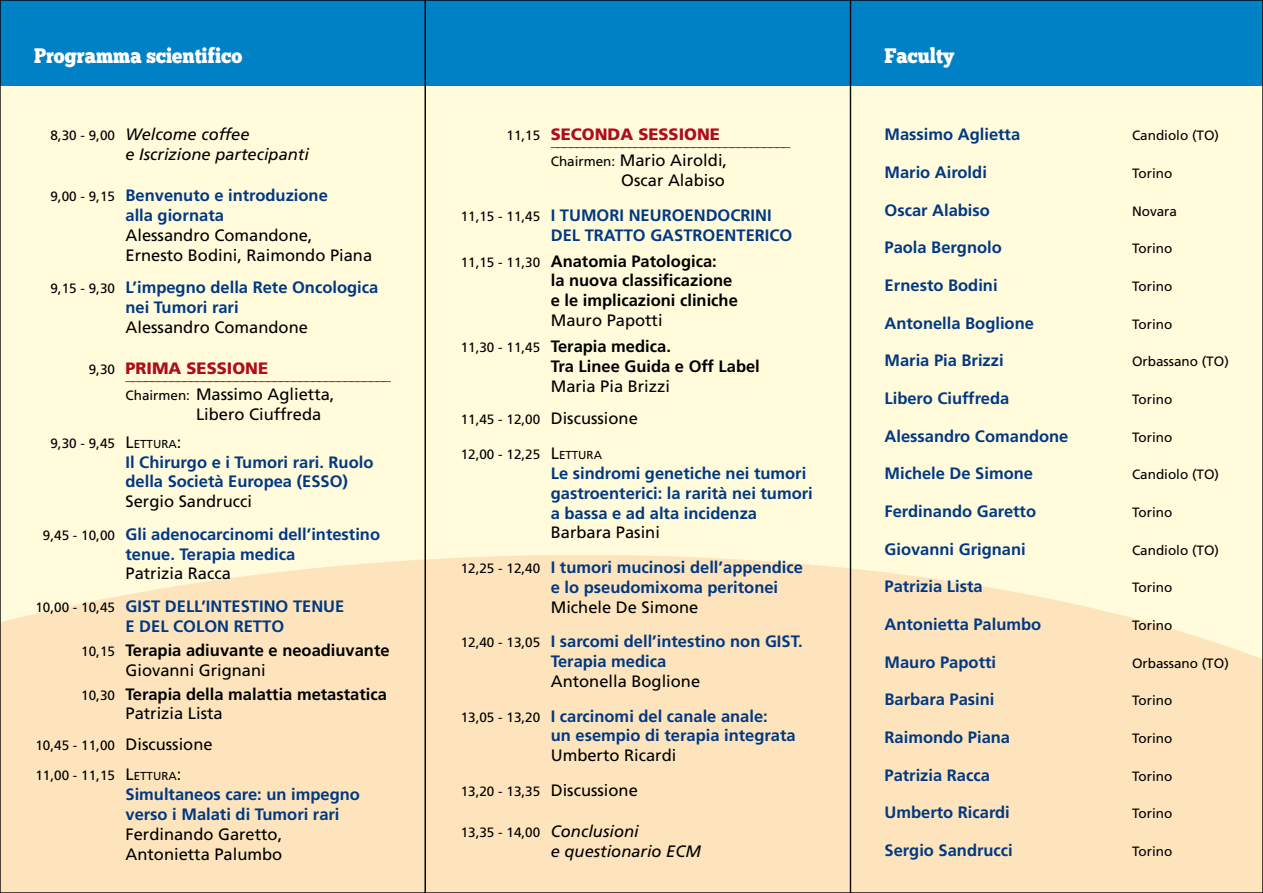
<style>
.page{position:relative;width:1263px;height:893px;background:#fffbdb}
.page>*{position:absolute;margin:0;border:0;box-sizing:border-box;transform-origin:0 0}
.t1{font:21px "Chunk Five";color:#fff;scale:.9 1}
.t2{font:700 16.5px/19.8px "Frutiger";color:#003882}
.t3{font:700 16.5px/24px "Frutiger";color:#000}
.t4{font:16.5px/19.8px "Frutiger";color:#000}
.t5{font:16.5px "Frutiger";color:#ae0e1b}
.t6{font:italic 16.5px/19.8px "Frutiger";color:#000}
.t7{font:900 16.5px "Frutiger";color:#ae0e1b}
.t8{font:13.5px "Frutiger";color:#000}
.s1{font-style:normal;font-size:13.5px}
.s2{font-weight:400;font-size:13.5px;color:#000}
.s3{font-size:13.5px}
.s4{font-size:16.5px}
.s5{font-size:11.55px}
.s6{font-weight:400;color:#000}
.s7{color:#003882}
.s8{font-weight:400;font-size:13.5px}
.s9{font-weight:400}
.s10{font-weight:700;font-size:16.5px;color:#003882}
.s11{font-style:italic;font-size:16.5px}
</style>
<div class="page">
<svg style="left:2px;top:555px;width:1259px;height:336px;background:#fce5be"></svg>
<div style="left:0;top:0;width:1263px;height:85px;background:#0081c6"></div>
<p class="t1" style="left:34px;top:43px;width:233px">Programma scientifico</p>
<p class="t1" style="left:884px;top:43px;width:79px">Faculty</p>
<p class="t6" style="left:126px;top:125px;width:185px;text-indent:-75px"><span class="s1">8,30 - 9,00</span> Welcome coffee<br>e Iscrizione partecipanti</p>
<p class="t2" style="left:126px;top:185px;width:204px;text-indent:-75px"><span class="s2">9,00 - 9,15</span> Benvenuto e introduzione alla giornata</p>
<p class="t4" style="left:126px;top:225px;width:248px">Alessandro Comandone,<br>Ernesto Bodini, Raimondo Piana</p>
<p class="t2" style="left:126px;top:277px;width:254px;text-indent:-75px"><span class="s2">9,15 - 9,30</span> L’impegno della Rete Oncologica nei Tumori rari</p>
<p class="t4" style="left:126px;top:317px;width:184px">Alessandro Comandone</p>
<p class="t7" style="left:89px;top:358px;width:181px"><span class="s2">9,30</span> PRIMA SESSIONE</p>
<p class="t5" style="left:126px;top:364px;width:267px">_________________________________________</p>
<p class="t4" style="left:126px;top:384px;width:210px"><span class="s3">Chairmen:</span> Massimo Aglietta,</p>
<p class="t4" style="left:196px;top:404px;width:127px">Libero Ciuffreda</p>
<p class="t8" style="left:50px;top:435px;width:132px">9,30 - 9,45 <span class="s4">L</span><span class="s5">ETTURA</span><span class="s4">:</span></p>
<p class="t2" style="left:126px;top:452px;width:249px">Il Chirurgo e i Tumori rari. Ruolo della Società Europea (ESSO)</p>
<p class="t2" style="left:43px;top:485px;width:339px;line-height:32.5px;text-indent:83px"><span class="s6">Sergio Sandrucci<br></span><span class="s2">9,45 - 10,00</span> Gli adenocarcinomi dell’intestino</p>
<p class="t2" style="left:126px;top:544px;width:171px">tenue. Terapia medica</p>
<p class="t2" style="left:35px;top:557px;width:197px;line-height:32.5px;text-align:right"><span class="s6">Patrizia Racca<br></span><span class="s2">10,00 - 10,45</span> GIST dell’intesti</p>
<p class="t2" style="left:264px;top:596px;width:80px">no tenue</p>
<p class="t3" style="left:81px;top:614px;width:310px;text-indent:136px"><span class="s7">n retto<br></span><span class="s8">10,15</span> Terapia adiuvante e neoadiuvante</p>
<p class="t3" style="left:81px;top:658px;width:307px;text-indent:44px"><span class="s9">Giovanni Grignani<br></span><span class="s8">10,30</span> Terapia della malattia metastatica</p>
<p class="t4" style="left:126px;top:704px;width:99px">Patrizia Lista</p>
<p class="t8" style="left:35px;top:737px;width:179px">10,45 - 11,00 <span class="s4">Discussione</span></p>
<p class="t8" style="left:35px;top:768px;width:147px">11,00 - 11,15 <span class="s4">L</span><span class="s5">ETTURA</span><span class="s4">:</span></p>
<p class="t2" style="left:126px;top:784px;width:236px">Simultaneos care: un impegno verso i Malati di Tumori rari</p>
<p class="t4" style="left:126px;top:824px;width:158px">Ferdinando Garetto,<br>Antonietta Palumbo</p>
<p class="t2" style="left:34px;top:616px;width:35px">e</p>
<p class="t2" style="left:139px;top:616px;width:46px">del colo</p>
<p class="t7" style="left:506px;top:125px;width:215px"><span class="s2">11,15</span> SECONDA SESSIONE</p>
<p class="t5" style="left:551px;top:131px;width:241px">_____________________________________</p>
<p class="t4" style="left:551px;top:150px;width:178px"><span class="s3">Chairmen:</span> Mario Airoldi,</p>
<p class="t4" style="left:621px;top:170px;width:105px">Oscar Alabiso</p>
<p class="t8" style="left:461px;top:208px;width:132px">11,15 - 11,45 <span class="s10">I Tumori</span></p>
<p class="t2" style="left:629px;top:205px;width:44px">Neuroe</p>
<p class="t2" style="left:694px;top:205px;width:34px">ndocri</p>
<p class="t2" style="left:755px;top:205px;width:16px">ni</p>
<p class="t2" style="left:551px;top:225px;width:45px">del tratto</p>
<p class="t2" style="left:650px;top:225px;width:12px">gastroe</p>
<p class="t2" style="left:725px;top:225px;width:23px">nterico</p>
<p class="t3" style="left:551px;top:251px;width:189px;line-height:19.8px;text-indent:-90px"><span class="s8">11,15 - 11,30</span> Anatomia Patologica:<br>la nuova classificazione e le implicazioni cliniche</p>
<p class="t3" style="left:461px;top:307px;width:212px;line-height:26.2px;text-indent:90px"><span class="s9">Mauro Papotti<br></span><span class="s8">11,30 - 11,45</span> Terapia medica.</p>
<p class="t3" style="left:551px;top:354px;width:211px">Tra Linee Guida e Off Label</p>
<p class="t4" style="left:551px;top:376px;width:121px">Maria Pia Brizzi</p>
<p class="t8" style="left:461px;top:412px;width:179px">11,45 - 12,00 <span class="s4">Discussione</span></p>
<p class="t8" style="left:461px;top:446px;width:143px">12,00 - 12,25 <span class="s4">L</span><span class="s5">ETTURA</span></p>
<p class="t2" style="left:551px;top:463px;width:263px">Le sindromi genetiche nei tumori gastroenterici: la rarità nei tumori a bassa e ad alta incidenza</p>
<p class="t2" style="left:461px;top:515px;width:344px;line-height:34.7px;text-indent:90px"><span class="s6">Barbara Pasini<br></span><span class="s2">12,25 - 12,40</span> I tumori mucinosi dell’appendice</p>
<p class="t2" style="left:551px;top:577px;width:229px">e lo pseudomixoma peritonei</p>
<p class="t2" style="left:461px;top:589px;width:343px;line-height:34.7px;text-indent:90px"><span class="s6">Michele De Simone<br></span><span class="s2">12,40 - 13,05</span> I sarcomi dell’intestino non GIST.</p>
<p class="t2" style="left:551px;top:651px;width:117px">Terapia medica</p>
<p class="t2" style="left:461px;top:664px;width:309px;line-height:34.7px;text-indent:90px"><span class="s6">Antonella Boglione<br></span><span class="s2">13,05 - 13,20</span> I carcinomi del canale anale:</p>
<p class="t2" style="left:551px;top:726px;width:246px">un esempio di terapia integrata</p>
<p class="t4" style="left:551px;top:745px;width:127px">Umberto Ricardi</p>
<p class="t8" style="left:461px;top:783px;width:179px">13,20 - 13,35 <span class="s4">Discussione</span></p>
<p class="t8" style="left:461px;top:824px;width:180px">13,35 - 14,00 <span class="s11">Conclusioni</span></p>
<p class="t6" style="left:551px;top:841px;width:152px">e questionario ECM</p>
<p class="t2" style="left:884px;top:125px;width:137px">Massimo Aglietta</p>
<p class="t8" style="left:1132px;top:128px;width:89px">Candiolo (TO)</p>
<p class="t2" style="left:884px;top:162px;width:104px">Mario Airoldi</p>
<p class="t8" style="left:1132px;top:165px;width:42px">Torino</p>
<p class="t2" style="left:884px;top:200px;width:107px">Oscar Alabiso</p>
<p class="t8" style="left:1132px;top:203px;width:47px">Novara</p>
<p class="t2" style="left:884px;top:238px;width:119px">Paola Bergnolo</p>
<p class="t8" style="left:1132px;top:241px;width:42px">Torino</p>
<p class="t2" style="left:884px;top:275px;width:115px">Ernesto Bodini</p>
<p class="t8" style="left:1132px;top:278px;width:42px">Torino</p>
<p class="t2" style="left:884px;top:313px;width:151px">Antonella Boglione</p>
<p class="t8" style="left:1132px;top:316px;width:42px">Torino</p>
<p class="t2" style="left:884px;top:351px;width:121px">Maria Pia Brizzi</p>
<p class="t8" style="left:1132px;top:354px;width:98px">Orbassano (TO)</p>
<p class="t2" style="left:884px;top:388px;width:126px">Libero Ciuffreda</p>
<p class="t8" style="left:1132px;top:391px;width:42px">Torino</p>
<p class="t2" style="left:884px;top:426px;width:185px">Alessandro Comandone</p>
<p class="t8" style="left:1132px;top:429px;width:42px">Torino</p>
<p class="t2" style="left:884px;top:464px;width:150px">Michele De Simone</p>
<p class="t8" style="left:1132px;top:467px;width:89px">Candiolo (TO)</p>
<p class="t2" style="left:884px;top:501px;width:153px">Ferdinando Garetto</p>
<p class="t8" style="left:1132px;top:504px;width:42px">Torino</p>
<p class="t2" style="left:884px;top:539px;width:143px">Giovanni Grignani</p>
<p class="t8" style="left:1132px;top:542px;width:89px">Candiolo (TO)</p>
<p class="t2" style="left:884px;top:577px;width:100px">Patrizia Lista</p>
<p class="t8" style="left:1132px;top:580px;width:42px">Torino</p>
<p class="t2" style="left:884px;top:614px;width:158px">Antonietta Palumbo</p>
<p class="t8" style="left:1132px;top:617px;width:42px">Torino</p>
<p class="t2" style="left:884px;top:652px;width:113px">Mauro Papotti</p>
<p class="t8" style="left:1132px;top:655px;width:98px">Orbassano (TO)</p>
<p class="t2" style="left:884px;top:689px;width:112px">Barbara Pasini</p>
<p class="t8" style="left:1132px;top:693px;width:42px">Torino</p>
<p class="t2" style="left:884px;top:727px;width:127px">Raimondo Piana</p>
<p class="t8" style="left:1132px;top:730px;width:42px">Torino</p>
<p class="t2" style="left:884px;top:765px;width:107px">Patrizia Racca</p>
<p class="t8" style="left:1132px;top:768px;width:42px">Torino</p>
<p class="t2" style="left:884px;top:802px;width:127px">Umberto Ricardi</p>
<p class="t8" style="left:1132px;top:806px;width:42px">Torino</p>
<p class="t2" style="left:884px;top:840px;width:130px">Sergio Sandrucci</p>
<p class="t8" style="left:1132px;top:843px;width:42px">Torino</p>
</div>
